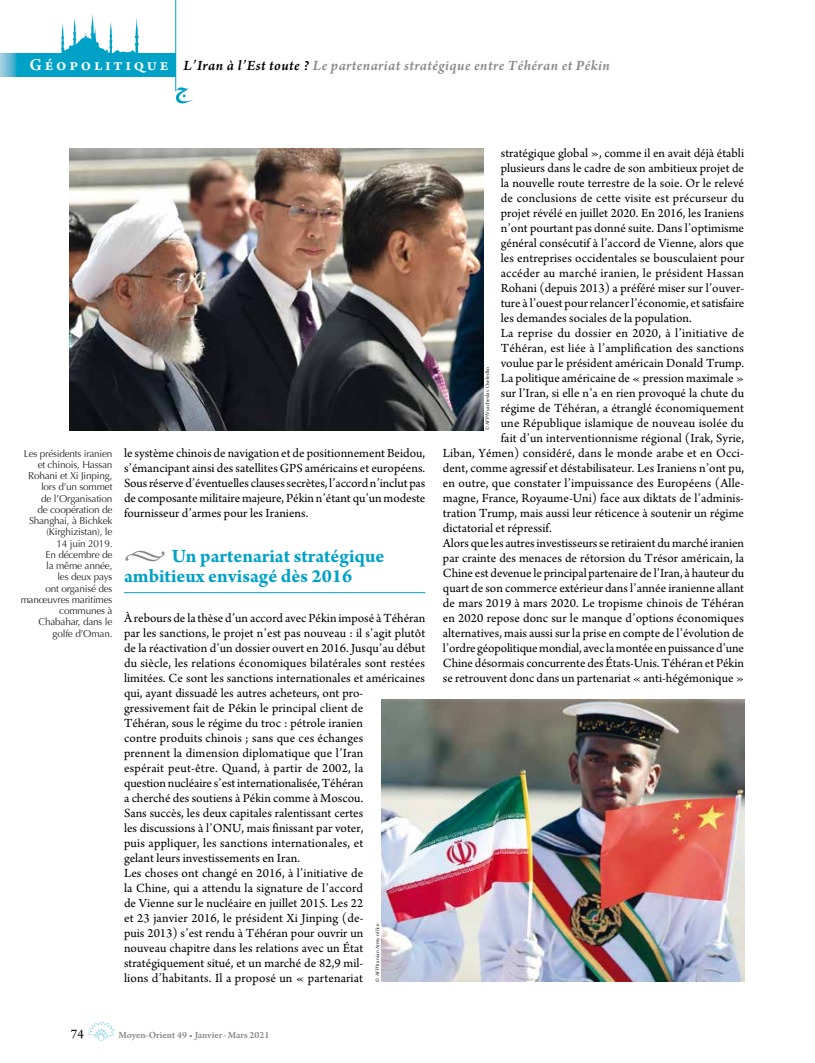
<style>
.page{position:relative;width:815px;height:1063px;background:#fff}
.page>*{position:absolute;margin:0;border:0;box-sizing:border-box;transform-origin:0 0}
.t1{font:700 20px/20px "Arno Pro";color:#00a1c7}
.t2{font:italic 600 15px "Arno Pro";letter-spacing:.03em;color:#87888a}
.t3{font:13.75px "Arno Pro";color:#000}
.t4{font:13.12px/15px "Arno Pro";color:#000;text-align:justify}
.t5{font:13.12px "Arno Pro";letter-spacing:.02em;color:#000}
.t6{font:10px/11.2px "Optima";letter-spacing:-.02em;color:#000;text-align:right}
.t7{font:600 10px "Arno Pro";letter-spacing:-.005em;color:#87888a}
.t8{font:5px "Optima";letter-spacing:.015em;color:#000}
.s1{font-style:normal;font-size:17.5px;color:#fff}
.s2{color:#000}
.s3{font-family:"Minion Pro";font-size:26.25px;color:#87888a}
</style>
<div class="page">
<svg style="left:89px;top:1022px;width:25px;height:19px"></svg>
<svg style="left:61px;top:14px;width:78px;height:39px"></svg>
<svg style="left:0;top:53px;width:175px;height:23px"></svg>
<hr style="left:175px;top:0;width:1px;height:91px;background:#00a1c7">
<svg style="left:176px;top:87px;width:18px;height:17px"></svg>
<hr style="left:124px;top:592px;width:301px;height:1px;background:#00a1c7">
<img style="left:381px;top:700px;width:363px;height:281px">
<img style="left:70px;top:149px;width:413px;height:281px">
<p class="t2" style="left:30px;top:56px;width:582px"><span class="s1">Géopolitique</span> <span class="s2">L’Iran à l’Est toute ?</span> Le partenariat stratégique entre Téhéran et Pékin</p>
<p class="t6" style="left:21px;top:448px;width:93px">Les présidents iranien et chinois, Hassan<br>Rohani et Xi Jinping, lors d’un sommet<br>de l’Organisation<br>de coopération de<br>Shanghai, à Bichkek (Kirghizistan), le<br>14 juin 2019.<br>En décembre de<br>la même année,<br>les deux pays<br>ont organisé des manœuvres maritimes communes à<br>Chabahar, dans le golfe d’Oman.</p>
<p class="t4" style="left:124px;top:446px;width:303px">le système chinois de navigation et de positionnement Beidou, s’émancipant ainsi des satellites GPS américains et européens.<br>Sous réserve d’éventuelles clauses secrètes, l’accord n’inclut pas de composante militaire majeure, Pékin n’étant qu’un modeste fournisseur d’armes pour les Iraniens.</p>
<h1 class="t1" style="left:124px;top:547px;width:262px"><span class="s3">•</span> Un partenariat stratégique ambitieux envisagé dès 2016</h1>
<p class="t4" style="left:124px;top:611px;width:303px;text-align:left">À rebours de la thèse d’un accord avec Pékin imposé à Téhéran par les sanctions, le projet n’est pas nouveau : il s’agit plutôt de la réactivation d’un dossier ouvert en 2016. Jusqu’au début du siècle, les relations économiques bilatérales sont restées limitées. Ce sont les sanctions internationales et américaines qui, ayant dissuadé les autres acheteurs, ont pro&shy;gressivement fait de Pékin le principal client de<br>Téhéran, sous le régime du troc : pétrole iranien<br>contre produits chinois ; sans que ces échanges<br>prennent la dimension diplomatique que l’Iran<br>espérait peut-être. Quand, à partir de 2002, la<br>question nucléaire s’est internationalisée, Téhéran<br>a cherché des soutiens à Pékin comme à Moscou.<br>Sans succès, les deux capitales ralentissant certes<br>les discussions à l’ONU, mais finissant par voter,<br>puis appliquer, les sanctions internationales, et<br>gelant leurs investissements en Iran.<br>Les choses ont changé en 2016, à l’initiative de<br>la Chine, qui a attendu la signature de l’accord<br>de Vienne sur le nucléaire en juillet 2015. Les 22<br>et 23 janvier 2016, le président Xi Jinping (de-<br>puis 2013) s’est rendu à Téhéran pour ouvrir un<br>nouveau chapitre dans les relations avec un État stratégiquement situé, et un marché de 82,9 mil-<br>lions d’habitants. Il a proposé un « partenariat</p>
<p class="t8" style="left:375px;top:981px;width:60px;rotate:-90deg">© AFP/Iranian Army office</p>
<p class="t4" style="left:501px;top:146px;width:245px">stratégique global », comme il en avait déjà établi</p>
<p class="t4" style="left:501px;top:161px;width:245px">plusieurs dans le cadre de son ambitieux projet de</p>
<p class="t4" style="left:501px;top:176px;width:245px">la nouvelle route terrestre de la soie. Or le relevé</p>
<p class="t4" style="left:501px;top:191px;width:245px">de conclusions de cette visite est précurseur du</p>
<p class="t4" style="left:501px;top:206px;width:245px">projet révélé en juillet 2020. En 2016, les Iraniens</p>
<p class="t4" style="left:501px;top:221px;width:245px">n’ont pourtant pas donné suite. Dans l’optimisme</p>
<p class="t4" style="left:501px;top:236px;width:245px">général consécutif à l’accord de Vienne, alors que</p>
<p class="t4" style="left:501px;top:251px;width:245px">les entreprises occidentales se bousculaient pour</p>
<p class="t4" style="left:501px;top:266px;width:245px">accéder au marché iranien, le président Hassan</p>
<p class="t4" style="left:501px;top:281px;width:245px">Rohani (depuis 2013) a préféré miser sur l’ouver-</p>
<p class="t4" style="left:501px;top:296px;width:245px">ture à l’ouest pour relancer l’économie, et satisfaire</p>
<p class="t4" style="left:501px;top:311px;width:192px">les demandes sociales de la population.</p>
<p class="t5" style="left:501px;top:325px;width:245px">La reprise du dossier en 2020, à l’initiative de</p>
<p class="t4" style="left:501px;top:341px;width:245px">Téhéran, est liée à l’amplification des sanctions</p>
<p class="t4" style="left:501px;top:356px;width:245px">voulue par le président américain Donald Trump.</p>
<p class="t4" style="left:501px;top:371px;width:245px">La politique américaine de « pression maximale »</p>
<p class="t4" style="left:501px;top:386px;width:245px">sur l’Iran, si elle n’a en rien provoqué la chute du</p>
<p class="t4" style="left:501px;top:401px;width:245px">régime de Téhéran, a étranglé économiquement</p>
<p class="t4" style="left:501px;top:416px;width:245px">une République islamique de nouveau isolée du</p>
<p class="t4" style="left:501px;top:431px;width:245px">fait d’un interventionnisme régional (Irak, Syrie,</p>
<p class="t4" style="left:443px;top:446px;width:302px">Liban, Yémen) considéré, dans le monde arabe et en Occi-</p>
<p class="t4" style="left:443px;top:461px;width:303px">dent, comme agressif et déstabilisateur. Les Iraniens n’ont pu,</p>
<p class="t4" style="left:443px;top:476px;width:303px">en outre, que constater l’impuissance des Européens (Alle-</p>
<p class="t4" style="left:443px;top:491px;width:303px">magne, France, Royaume-Uni) face aux diktats de l’adminis-</p>
<p class="t4" style="left:443px;top:506px;width:303px">tration Trump, mais aussi leur réticence à soutenir un régime</p>
<p class="t4" style="left:443px;top:521px;width:110px">dictatorial et répressif.</p>
<p class="t4" style="left:443px;top:536px;width:303px">Alors que les autres investisseurs se retiraient du marché iranien</p>
<p class="t4" style="left:443px;top:551px;width:303px">par crainte des menaces de rétorsion du Trésor américain, la</p>
<p class="t4" style="left:443px;top:566px;width:303px">Chine est devenue le principal partenaire de l’Iran, à hauteur du</p>
<p class="t4" style="left:443px;top:581px;width:303px">quart de son commerce extérieur dans l’année iranienne allant</p>
<p class="t4" style="left:443px;top:596px;width:303px">de mars 2019 à mars 2020. Le tropisme chinois de Téhéran</p>
<p class="t4" style="left:443px;top:611px;width:302px">en 2020 repose donc sur le manque d’options économiques</p>
<p class="t4" style="left:443px;top:626px;width:303px">alternatives, mais aussi sur la prise en compte de l’évolution de</p>
<p class="t4" style="left:443px;top:641px;width:303px">l’ordre géopolitique mondial, avec la montée en puissance d’une</p>
<p class="t4" style="left:443px;top:656px;width:303px">Chine désormais concurrente des États-Unis. Téhéran et Pékin</p>
<p class="t4" style="left:443px;top:671px;width:303px">se retrouvent donc dans un partenariat « anti-hégémonique »</p>
<p class="t8" style="left:485px;top:430px;width:65px;rotate:-90deg">© AFP/Vyacheslav Oseledko</p>
<p class="t3" style="left:71px;top:1026px;width:15px">74</p>
<p class="t7" style="left:118px;top:1029px;width:152px">Moyen-Orient 49 • Janvier-Mars 2021</p>
</div>
